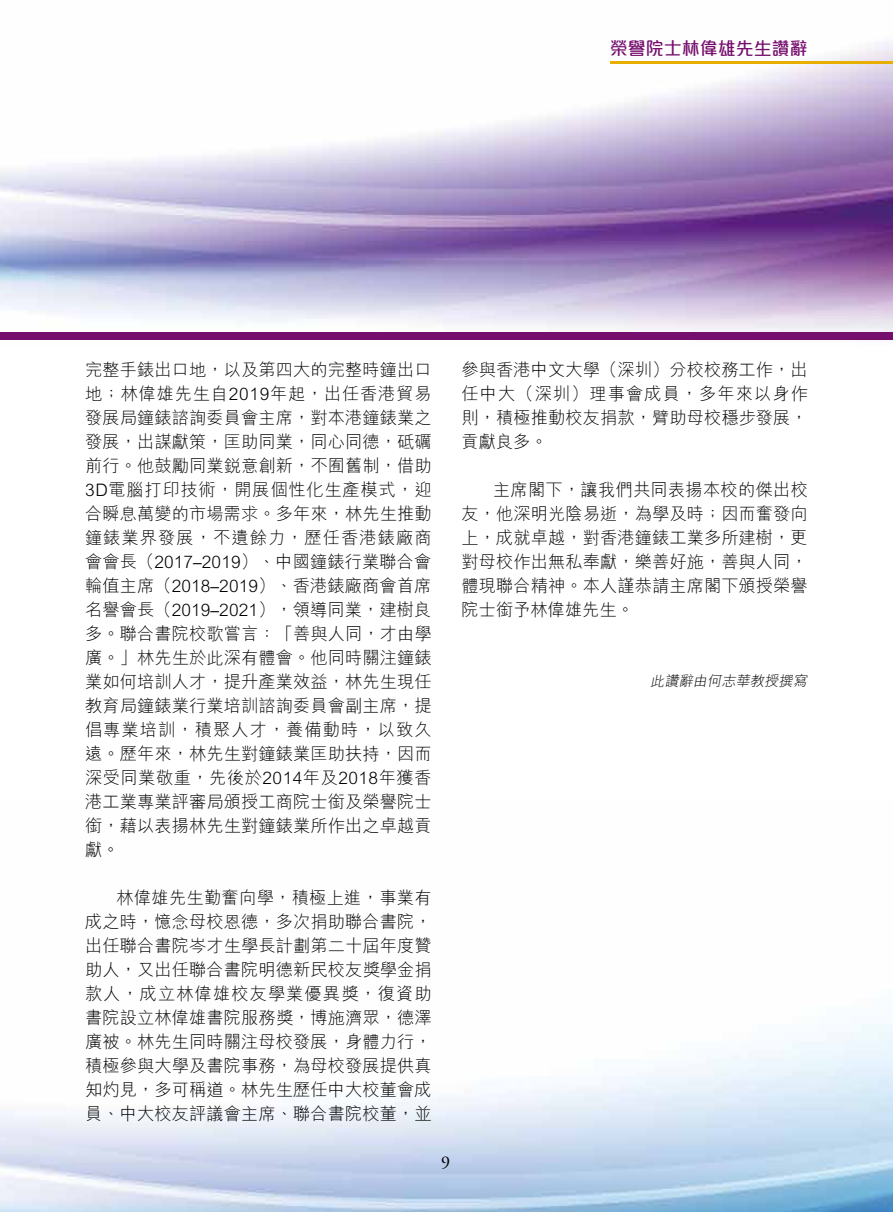
<style>
.page{position:relative;width:893px;height:1212px;background:#fff}
.page>*{position:absolute;margin:0;border:0;box-sizing:border-box;transform-origin:0 0}
.t1{font:500 18px "M Elle HK";color:#750e6d}
.t2{font:18px "Adobe Garamond Pro";color:#000}
.t3{font:300 17.25px/24px "M Hei HK";letter-spacing:.005em;color:#000;text-align:justify}
.t4{font:italic 300 14.25px "M Hei HK";color:#000}
.s1{font-family:"Palatino";font-weight:400}
</style>
<div class="page">
<img style="left:0;top:1024px;width:893px;height:188px">
<img style="left:0;top:41px;width:893px;height:299px">
<hr style="left:611px;top:61px;width:282px;height:3px;background:#e7af00">
<div style="left:0;top:332px;width:893px;height:7px;background:#750e6d"></div>
<p class="t1" style="left:610px;top:36px;width:199px">榮譽院士林偉雄先生讚辭</p>
<p class="t3" style="left:85px;top:357px;width:348px">完整手錶出口地，以及第四大的完整時鐘出口地；林偉雄先生自2019年起，出任香港貿易發展局鐘錶諮詢委員會主席，對本港鐘錶業之發展，出謀獻策，匡助同業，同心同德，砥礪前行。他鼓勵同業銳意創新，不囿舊制，借助3D電腦打印技術，開展個性化生產模式，迎合瞬息萬變的市場需求。多年來，林先生推動鐘錶業界發展，不遺餘力，歷任香港錶廠商會會長（2017<span class="s1">–</span>2019）、中國鐘錶行業聯合會輪值主席（2018<span class="s1">–</span>2019）、香港錶廠商會首席名譽會長（2019<span class="s1">–</span>2021），領導同業，建樹良多。聯合書院校歌嘗言：「善與人同，才由學廣。」林先生於此深有體會。他同時關注鐘錶業如何培訓人才，提升產業效益，林先生現任教育局鐘錶業行業培訓諮詢委員會副主席，提倡專業培訓，積聚人才，養備動時，以致久遠。歷年來，林先生對鐘錶業匡助扶持，因而深受同業敬重，先後於2014年及2018年獲香港工業專業評審局頒授工商院士銜及榮譽院士銜，藉以表揚林先生對鐘錶業所作出之卓越貢獻。</p>
<p class="t3" style="left:85px;top:885px;width:348px;text-indent:31px">林偉雄先生勤奮向學，積極上進，事業有成之時，憶念母校恩德，多次捐助聯合書院，出任聯合書院岑才生學長計劃第二十屆年度贊助人，又出任聯合書院明德新民校友獎學金捐款人，成立林偉雄校友學業優異獎，復資助書院設立林偉雄書院服務獎，博施濟眾，德澤廣被。林先生同時關注母校發展，身體力行，積極參與大學及書院事務，為母校發展提供真知灼見，多可稱道。林先生歷任中大校董會成員、中大校友評議會主席、聯合書院校董，並</p>
<p class="t3" style="left:462px;top:357px;width:348px">參與香港中文大學（深圳）分校校務工作，出任中大（深圳）理事會成員，多年來以身作則，積極推動校友捐款，臂助母校穩步發展，貢獻良多。</p>
<p class="t3" style="left:462px;top:477px;width:348px;text-indent:31px">主席閣下，讓我們共同表揚本校的傑出校友，他深明光陰易逝，為學及時；因而奮發向上，成就卓越，對香港鐘錶工業多所建樹，更對母校作出無私奉獻，樂善好施，善與人同，體現聯合精神。本人謹恭請主席閣下頒授榮譽院士銜予林偉雄先生。</p>
<p class="t4" style="left:650px;top:670px;width:162px">此讚辭由何志華教授撰寫</p>
<p class="t2" style="left:441px;top:1151px;width:10px">9</p>
</div>
